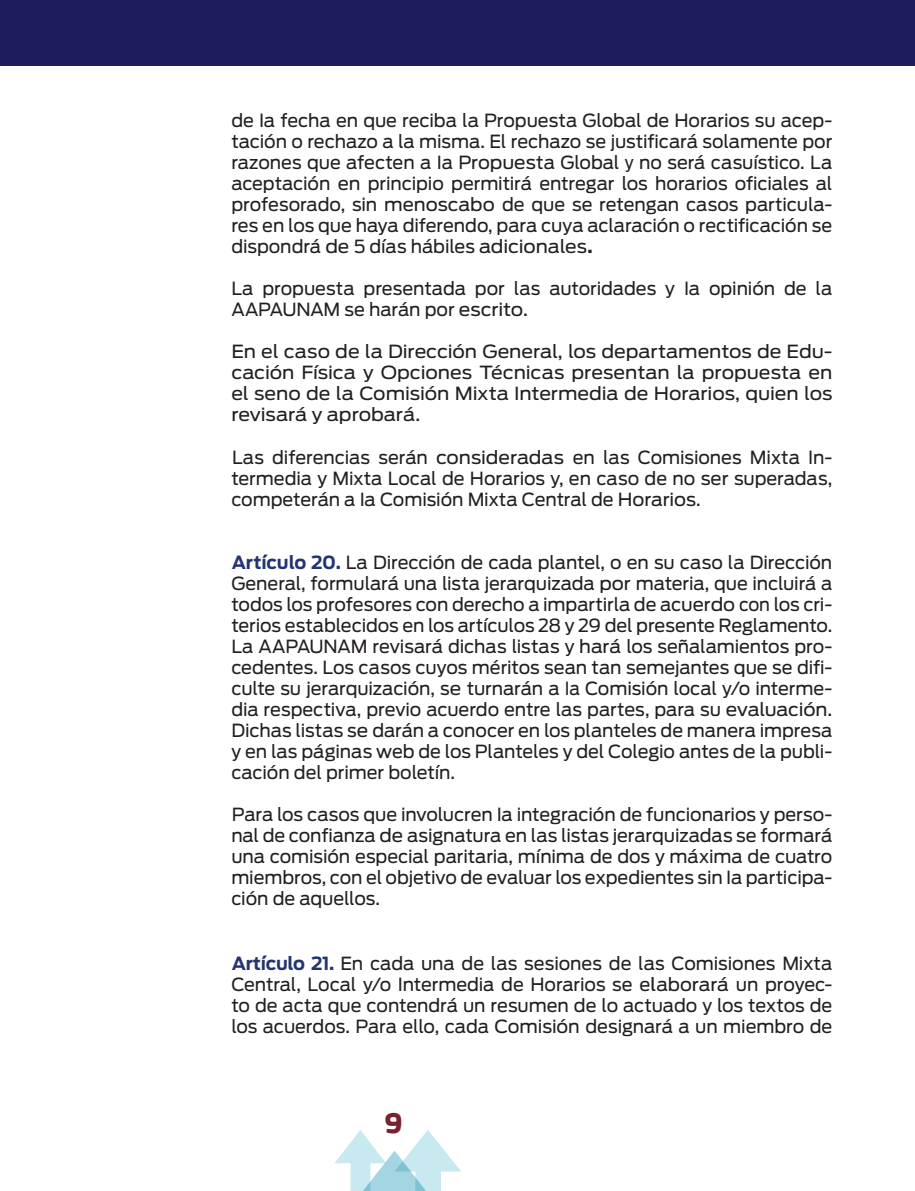
<style>
.page{position:relative;width:915px;height:1191px;background:#fff}
.page>*{position:absolute;margin:0;border:0;box-sizing:border-box;transform-origin:0 0}
.t1{font:700 30px "PF Square Sans Pro";color:#7a2330}
.t2{font:18px/21px "Antenna";letter-spacing:-.005em;color:#231f20;text-align:justify}
.t3{font:18px/21px "Antenna";letter-spacing:-.005em;color:#231f20;text-align:justify;scale:1.08 1}
.s1{font-weight:700}
.s2{font-weight:700;color:#243473}
</style>
<div class="page">
<svg style="left:335px;top:1130px;width:126px;height:61px"></svg>
<div style="left:0;top:0;width:914px;height:66px;background:#1e1d5c"></div>
<p class="t2" style="left:231px;top:110px;width:602px">de Ia fecha en que reciba la Propuesta Global de Horarios su acep&shy;tación o rechazo a la misma. El rechazo se justificará solamente por razones que afecten a Ia Propuesta Global y no será casuístico. La aceptación en principio permitirá entregar los horarios oficiales al profesorado, sin menoscabo de que se retengan casos particula&shy;res en los que haya diferendo, para cuya aclaración o rectificación se dispondrá de 5 días hábiles adicionales<span class="s1">.</span></p>
<p class="t2" style="left:231px;top:278px;width:602px">La propuesta presentada por las autoridades y Ia opinión de la<br>AAPAUNAM se harán por escrito.</p>
<p class="t3" style="left:231px;top:341px;width:558px">En el caso de la Dirección General, los departamentos de Edu&shy;cación Física y Opciones Técnicas presentan la propuesta en el seno de la Comisión Mixta Intermedia de Horarios, quien los revisará y aprobará.</p>
<p class="t2" style="left:231px;top:447px;width:602px">Las diferencias serán consideradas en las Comisiones Mixta In&shy;termedia y Mixta Local de Horarios y, en caso de no ser superadas, competerán a Ia Comisión Mixta Central de Horarios.</p>
<p class="t2" style="left:231px;top:552px;width:602px"><span class="s2">Artículo 20.</span> La Dirección de cada plantel, o en su caso la Dirección General, formulará una lista jerarquizada por materia, que incluirá a todos los profesores con derecho a impartirla de acuerdo con los cri&shy;terios establecidos en los artículos 28 y 29 del presente Reglamento.<br>La AAPAUNAM revisará dichas listas y hará los señalamientos pro&shy;cedentes. Los casos cuyos méritos sean tan semejantes que se difi&shy;culte su jerarquización, se turnarán a Ia Comisión local y/o interme&shy;dia respectiva, previo acuerdo entre las partes, para su evaluación.<br>Dichas listas se darán a conocer en los planteles de manera impresa y en las páginas web de los Planteles y del Colegio antes de la publi&shy;cación del primer boletín.</p>
<p class="t2" style="left:231px;top:804px;width:602px">Para los casos que involucren Ia integración de funcionarios y perso&shy;nal de confianza de asignatura en las listas jerarquizadas se formará una comisión especial paritaria, mínima de dos y máxima de cuatro miembros, con el objetivo de evaluar los expedientes sin Ia participa&shy;ción de aquellos.</p>
<p class="t2" style="left:231px;top:952px;width:602px"><span class="s2">Artículo 21.</span> En cada una de las sesiones de las Comisiones Mixta Central, Local y/o Intermedia de Horarios se elaborará un proyec&shy;to de acta que contendrá un resumen de lo actuado y los textos de los acuerdos. Para ello, cada Comisión designará a un miembro de</p>
<h1 class="t1" style="left:384px;top:1104px;width:19px">9</h1>
</div>
